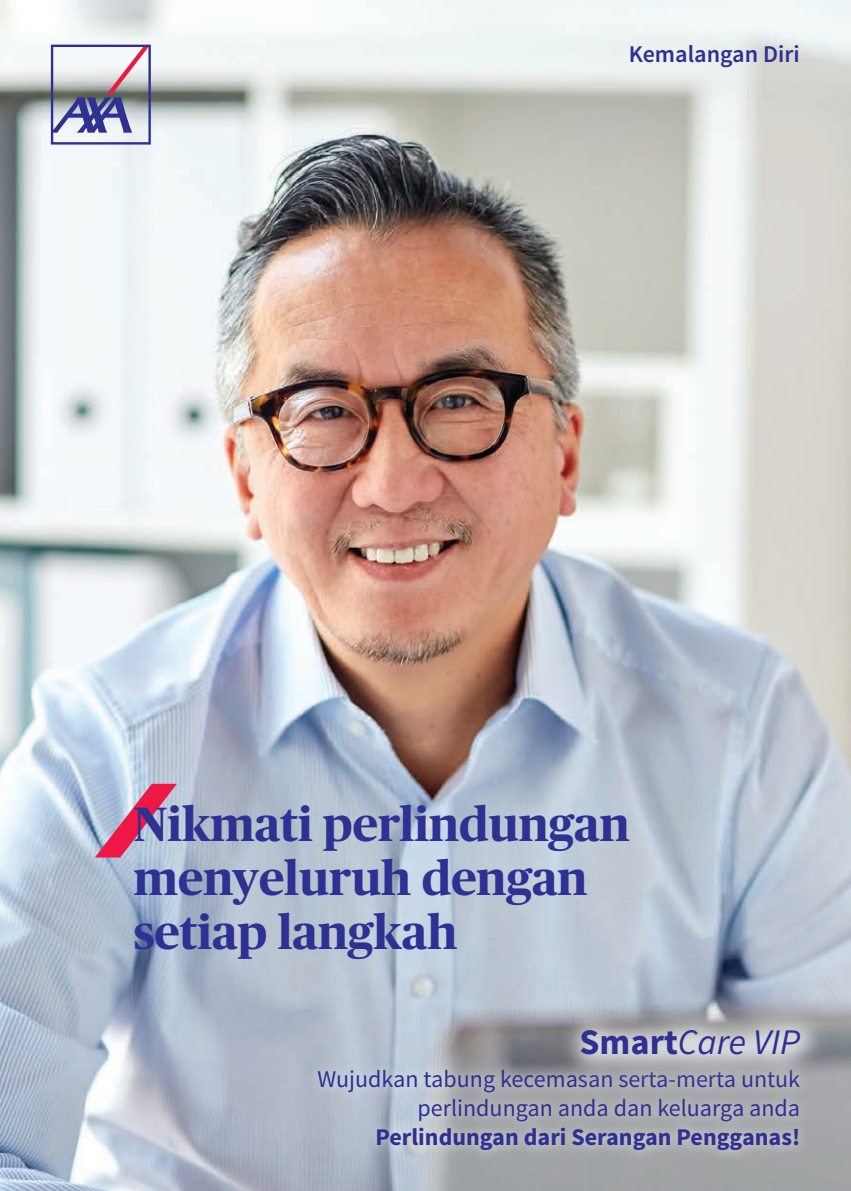
<style>
.page{position:relative;width:851px;height:1191px;background:#fff}
.page>*{position:absolute;margin:0;border:0;box-sizing:border-box;transform-origin:0 0}
.t1{font:700 48px/54px "Publico Headline";color:#2e3092}
.t2{font:italic 36px "Source Sans Pro";color:#2e3092}
.t3{font:24px/28.8px "Source Sans Pro";color:#2e3092;text-align:right}
.t4{font:700 24px "Source Sans Pro";color:#2e3092}
.t5{font:600 24px "Source Sans Pro";color:#2e3092}
.s1{font-weight:700;font-style:normal}
</style>
<div class="page">
<img style="left:0;top:0;width:850px;height:1191px">
<svg style="left:51px;top:45px;width:100px;height:100px"></svg>
<svg style="left:95px;top:784px;width:82px;height:73px;background:#c792ad"></svg>
<img style="left:270px;top:1050px;width:547px;height:125px">
<img style="left:552px;top:998px;width:284px;height:95px">
<img style="left:574px;top:1018px;width:237px;height:61px">
<p class="t5" style="left:628px;top:38px;width:172px">Kemalangan Diri</p>
<h1 class="t1" style="left:134px;top:794px;width:497px">Nikmati perlindungan menyeluruh dengan setiap langkah</h1>
<h2 class="t2" style="left:579px;top:1019px;width:222px"><span class="s1">Smart</span>Care VIP</h2>
<p class="t3" style="left:317px;top:1065px;width:484px">Wujudkan tabung kecemasan serta-merta untuk perlindungan anda dan keluarga anda</p>
<p class="t4" style="left:375px;top:1121px;width:426px">Perlindungan dari Serangan Pengganas!</p>
</div>
